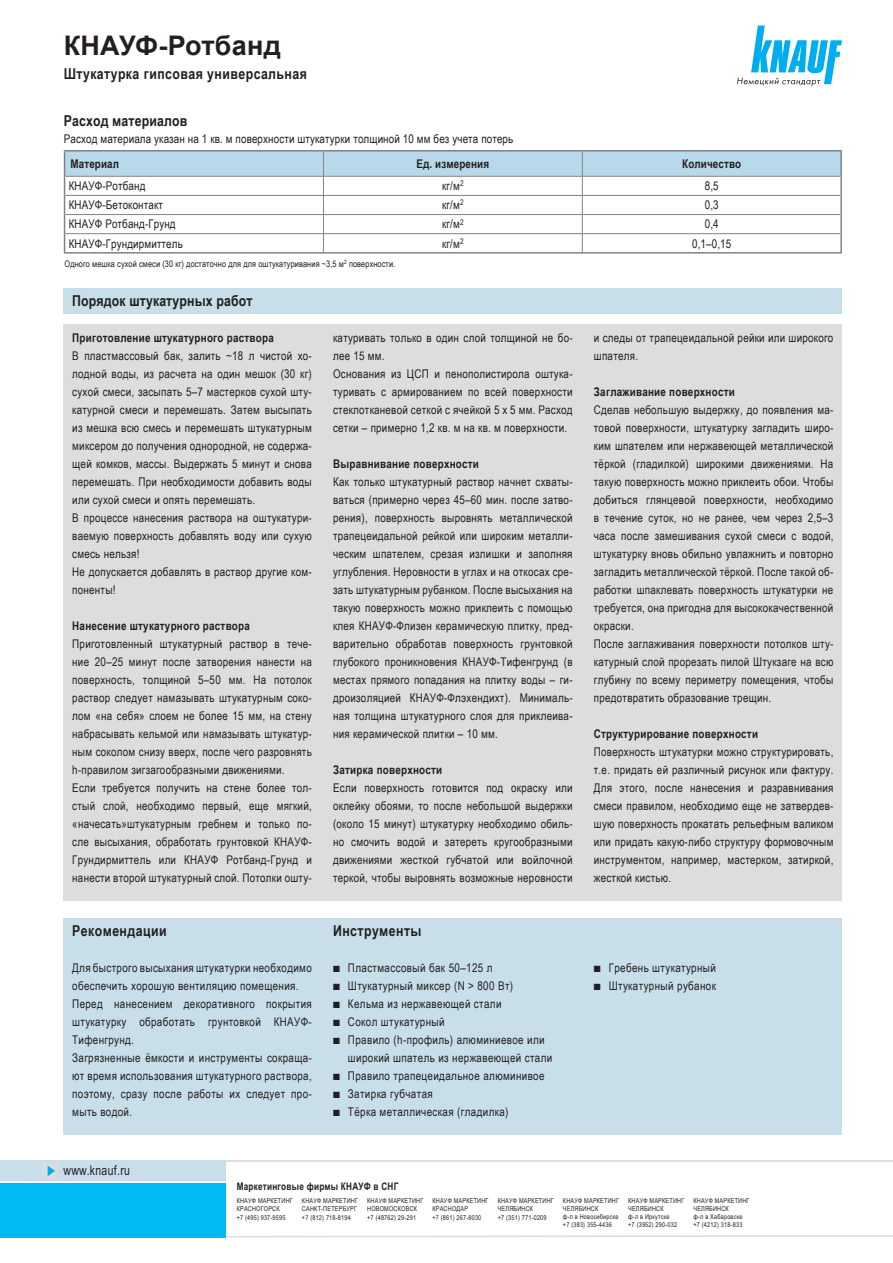
<style>
.page{position:relative;width:893px;height:1263px;background:#fff}
.page>*{position:absolute;margin:0;border:0;box-sizing:border-box;transform-origin:0 0}
.t1{font:700 27px "Arial";letter-spacing:.01em;color:#231f20}
.t2{font:700 15px "Arial Narrow";letter-spacing:.03em;color:#231f20}
.t3{font:700 15px "Arial Narrow";letter-spacing:.01em;color:#231f20}
.t4{font:13.5px "Arial Narrow";letter-spacing:.025em;color:#231f20;scale:.95 1}
.t5{font:12px/18px "Arial Narrow";letter-spacing:.02em;color:#231f20}
.t6{font:700 12px "Arial Narrow";letter-spacing:.02em;color:#231f20}
.t7{font:700 10.5px "Arial Narrow";letter-spacing:.025em;color:#231f20;scale:.95 1}
.t8{font:9px "Arial Narrow";letter-spacing:.01em;color:#231f20}
.t9{font:6.75px/8.2px "Arial Narrow";letter-spacing:.03em;color:#231f20}
.s1{font-size:15px;color:#00aeef}
</style>
<div class="page">
<div style="left:64px;top:324px;width:778px;height:576px;background:#dcdddf"></div>
<div style="left:64px;top:918px;width:778px;height:216px;background:#c8dfea"></div>
<hr style="left:64px;top:150px;width:259px;height:2px;background:#808285">
<hr style="left:323px;top:150px;width:519px;height:2px;background:#808285">
<hr style="left:64px;top:252px;width:778px;height:2px;background:#808285">
<svg style="left:64px;top:151px;width:778px;height:101px"></svg>
<svg style="left:737px;top:26px;width:105px;height:61px"></svg>
<div style="left:64px;top:288px;width:778px;height:26px;background:#c8dfea"></div>
<hr style="left:224px;top:1160px;width:669px;height:2px;background:#dcdddf">
<svg style="left:226px;top:1235px;width:667px;height:2px"></svg>
<div style="left:0;top:1182px;width:226px;height:55px;background:#00baf1"></div>
<div style="left:0;top:1160px;width:226px;height:22px;background:#c8dfea"></div>
<hr style="left:0;top:1181px;width:226px;height:2px;background:#fff">
<div style="left:43px;top:1163px;width:15px;height:16px;background:#dcdddf"></div>
<h1 class="t1" style="left:64px;top:30px;width:219px">КНАУФ-Ротбанд</h1>
<p class="t2" style="left:64px;top:65px;width:245px">Штукатурка гипсовая универсальная</p>
<p class="t3" style="left:64px;top:112px;width:125px">Расход материалов</p>
<p class="t5" style="left:64px;top:129px;width:451px">Расход материала указан на 1 кв. м поверхности штукатурки толщиной 10 мм без учета потерь</p>
<p class="t6" style="left:71px;top:156px;width:50px">Материал</p>
<p class="t6" style="left:417px;top:156px;width:74px">Ед. измерения</p>
<p class="t6" style="left:682px;top:156px;width:60px">Количество</p>
<p class="t5" style="left:69px;top:177px;width:78px">КНАУФ-Ротбанд</p>
<p class="t5" style="left:442px;top:177px;width:23px">кг/м<sup>2</sup></p>
<p class="t5" style="left:705px;top:177px;width:15px">8,5</p>
<p class="t5" style="left:69px;top:196px;width:96px">КНАУФ-Бетоконтакт</p>
<p class="t5" style="left:442px;top:196px;width:23px">кг/м<sup>2</sup></p>
<p class="t5" style="left:705px;top:196px;width:15px">0,3</p>
<p class="t5" style="left:69px;top:215px;width:108px">КНАУФ Ротбанд-Грунд</p>
<p class="t5" style="left:442px;top:215px;width:23px">кг/м<sup>2</sup></p>
<p class="t5" style="left:705px;top:215px;width:15px">0,4</p>
<p class="t5" style="left:69px;top:234px;width:116px">КНАУФ-Грундирмиттель</p>
<p class="t5" style="left:442px;top:234px;width:23px">кг/м<sup>2</sup></p>
<p class="t5" style="left:692px;top:234px;width:41px">0,1–0,15</p>
<p class="t8" style="left:65px;top:259px;width:332px">Одного мешка сухой смеси (30 кг) достаточно для для оштукатуривания ~3,5 м<sup>2</sup> поверхности.</p>
<p class="t3" style="left:72px;top:292px;width:182px">Порядок штукатурных работ</p>
<p class="t6" style="left:72px;top:331px;width:203px">Приготовление штукатурного раствора</p>
<p class="t5" style="left:72px;top:347px;width:241px">В пластмассовый бак, залить ~18 л чистой хо&shy;лодной воды, из расчета на один мешок (30 кг) сухой смеси, засыпать 5–7 мастерков сухой шту&shy;катурной смеси и перемешать. Затем высыпать из мешка всю смесь и перемешать штукатурным миксером до получения однородной, не содержа&shy;щей комков, массы. Выдержать 5 минут и снова перемешать. При необходимости добавить воды или сухой смеси и опять перемешать.<br>В процессе нанесения раствора на оштукатури&shy;ваемую поверхность добавлять воду или сухую смесь нельзя!<br>Не допускается добавлять в раствор другие ком&shy;поненты!</p>
<p class="t6" style="left:72px;top:619px;width:179px">Нанесение штукатурного раствора</p>
<p class="t5" style="left:72px;top:635px;width:241px">Приготовленный штукатурный раствор в тече&shy;ние 20–25 минут после затворения нанести на поверхность, толщиной 5–50 мм. На потолок раствор следует намазывать штукатурным соко&shy;лом «на себя» слоем не более 15 мм, на стену набрасывать кельмой или намазывать штукатур&shy;ным соколом снизу вверх, после чего разровнять h-правилом зигзагообразными движениями.<br>Если требуется получить на стене более тол&shy;стый слой, необходимо первый, еще мягкий, «начесать»штукатурным гребнем и только по&shy;сле высыхания, обработать грунтовкой КНАУФ-Грундирмиттель или КНАУФ Ротбанд-Грунд и нанести второй штукатурный слой. Потолки ошту-</p>
<p class="t2" style="left:72px;top:922px;width:96px">Рекомендации</p>
<p class="t5" style="left:72px;top:959px;width:241px">Для быстрого высыхания штукатурки необходимо обеспечить хорошую вентиляцию помещения.<br>Перед нанесением декоративного покрытия штукатурку обработать грунтовкой КНАУФ-Тифенгрунд.<br>Загрязненные ёмкости и инструменты сокраща&shy;ют время использования штукатурного раствора, поэтому, сразу после работы их следует про&shy;мыть водой.</p>
<p class="t4" style="left:48px;top:1162px;width:88px"><span class="s1">►</span> www.knauf.ru</p>
<p class="t5" style="left:333px;top:329px;width:241px">катуривать только в один слой толщиной не бо&shy;лее 15 мм.<br>Основания из ЦСП и пенополистирола оштука&shy;туривать с армированием по всей поверхности стеклотканевой сеткой с ячейкой 5 х 5 мм. Расход сетки – примерно 1,2 кв. м на кв. м поверхности.</p>
<p class="t6" style="left:333px;top:457px;width:147px">Выравнивание поверхности</p>
<p class="t5" style="left:333px;top:473px;width:241px;text-align:justify">Как только штукатурный раствор начнет схваты&shy;ваться (примерно через 45–60 мин. после затво&shy;рения), поверхность выровнять металлической трапецеидальной рейкой или широким металли&shy;ческим шпателем, срезая излишки и заполняя углубления. Неровности в углах и на откосах сре&shy;зать штукатурным рубанком. После высыхания на такую поверхность можно приклеить с помощью клея КНАУФ-Флизен керамическую плитку, пред&shy;варительно обработав поверхность грунтовкой глубокого проникновения КНАУФ-Тифенгрунд (в местах прямого попадания на плитку воды – ги&shy;дроизоляцией КНАУФ-Флэхендихт). Минималь&shy;ная толщина штукатурного слоя для приклеива&shy;ния керамической плитки – 10 мм.</p>
<p class="t6" style="left:333px;top:763px;width:111px">Затирка поверхности</p>
<p class="t5" style="left:333px;top:779px;width:241px;text-align:justify">Если поверхность готовится под окраску или оклейку обоями, то после небольшой выдержки (около 15 минут) штукатурку необходимо обиль&shy;но смочить водой и затереть кругообразными движениями жесткой губчатой или войлочной теркой, чтобы выровнять возможные неровности</p>
<p class="t5" style="left:594px;top:329px;width:241px">и следы от трапецеидальной рейки или широкого шпателя.</p>
<p class="t6" style="left:594px;top:385px;width:142px">Заглаживание поверхности</p>
<p class="t5" style="left:594px;top:401px;width:241px">Сделав небольшую выдержку, до появления ма&shy;товой поверхности, штукатурку загладить широ&shy;ким шпателем или нержавеющей металлической тёркой (гладилкой) широкими движениями. На такую поверхность можно приклеить обои. Чтобы добиться глянцевой поверхности, необходимо в течение суток, но не ранее, чем через 2,5–3 часа после замешивания сухой смеси с водой, штукатурку вновь обильно увлажнить и повторно загладить металлической тёркой. После такой об&shy;работки шпаклевать поверхность штукатурки не требуется, она пригодна для высококачественной окраски.<br>После заглаживания поверхности потолков шту&shy;катурный слой прорезать пилой Штукзаге на всю глубину по всему периметру помещения, чтобы предотвратить образование трещин.</p>
<p class="t6" style="left:594px;top:727px;width:166px">Структурирование поверхности</p>
<p class="t5" style="left:594px;top:743px;width:241px;text-align:justify">Поверхность штукатурки можно структурировать, т.е. придать ей различный рисунок или фактуру.<br>Для этого, после нанесения и разравнивания смеси правилом, необходимо еще не затвердев&shy;шую поверхность прокатать рельефным валиком или придать какую-либо структуру формовочным инструментом, например, мастерком, затиркой, жесткой кистью.</p>
<p class="t2" style="left:333px;top:922px;width:90px">Инструменты</p>
<p class="t5" style="left:348px;top:959px;width:206px">Пластмассовый бак 50–125 л<br>Штукатурный миксер (N &gt; 800 Вт)<br>Кельма из нержавеющей стали<br>Сокол штукатурный<br>Правило (h-профиль) алюминиевое или широкий шпатель из нержавеющей стали<br>Правило трапецеидальное алюминивое<br>Затирка губчатая<br>Тёрка металлическая (гладилка)</p>
<p class="t5" style="left:609px;top:959px;width:109px">Гребень штукатурный<br>Штукатурный рубанок</p>
<p class="t7" style="left:237px;top:1180px;width:172px">Маркетинговые фирмы КНАУФ в СНГ</p>
<p class="t9" style="left:237px;top:1196px;width:58px">КНАУФ МАРКЕТИНГ<br>КРАСНОГОРСК<br>+7 (495) 937-9595</p>
<p class="t9" style="left:302px;top:1196px;width:58px">КНАУФ МАРКЕТИНГ<br>САНКТ-ПЕТЕРБУРГ +7 (812) 718-8194</p>
<p class="t9" style="left:367px;top:1196px;width:58px">КНАУФ МАРКЕТИНГ<br>НОВОМОСКОВСК +7 (48762) 29-291</p>
<p class="t9" style="left:432px;top:1196px;width:58px">КНАУФ МАРКЕТИНГ<br>КРАСНОДАР<br>+7 (861) 267-8030</p>
<p class="t9" style="left:498px;top:1196px;width:58px">КНАУФ МАРКЕТИНГ<br>ЧЕЛЯБИНСК<br>+7 (351) 771-0209</p>
<p class="t9" style="left:563px;top:1197px;width:58px">КНАУФ МАРКЕТИНГ<br>ЧЕЛЯБИНСК<br>ф-л в Новосибирске +7 (383) 355-4436</p>
<p class="t9" style="left:628px;top:1197px;width:58px">КНАУФ МАРКЕТИНГ<br>ЧЕЛЯБИНСК<br>ф-л в Иркутске<br>+7 (3952) 290-032</p>
<p class="t9" style="left:693px;top:1197px;width:58px">КНАУФ МАРКЕТИНГ<br>ЧЕЛЯБИНСК<br>ф-л в Хабаровске +7 (4212) 318-833</p>
</div>
